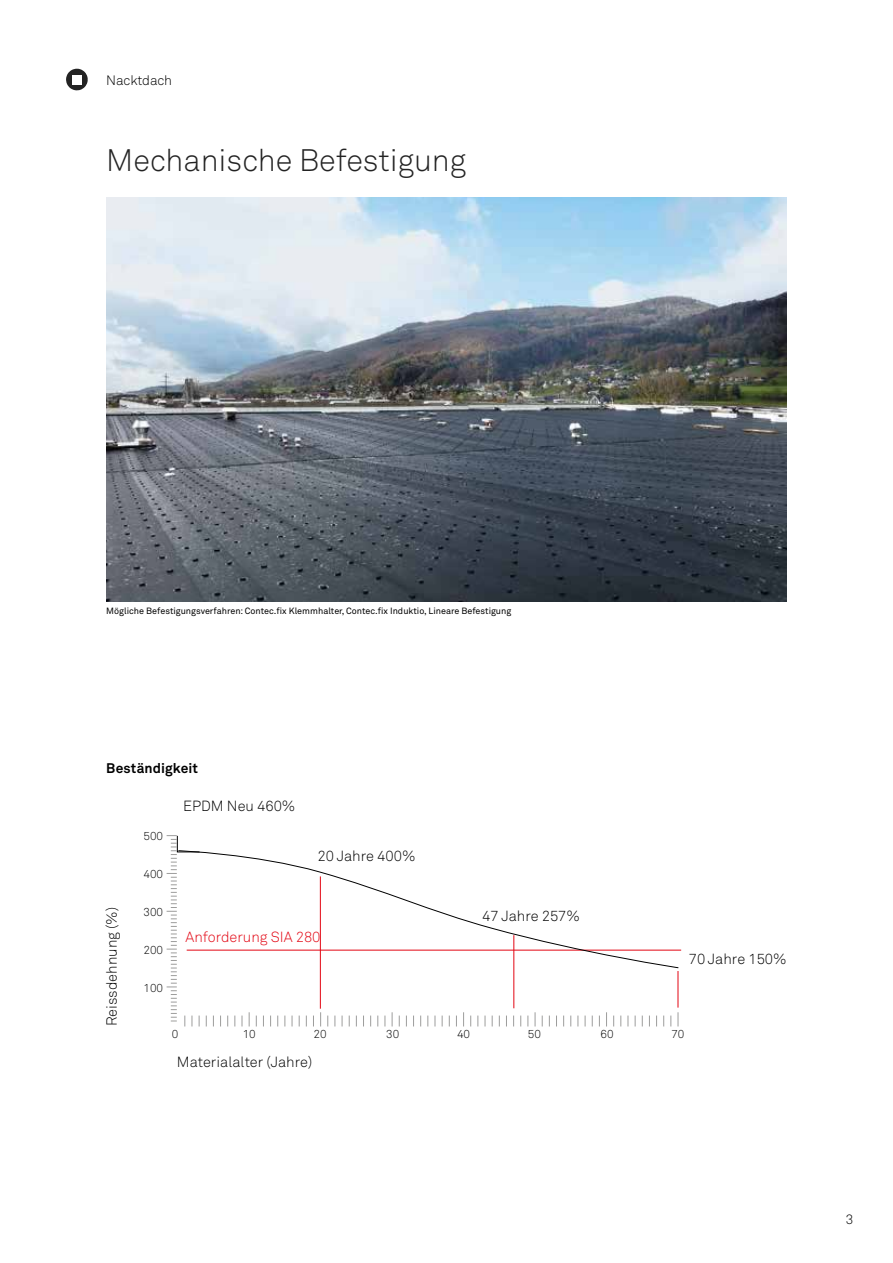
<style>
.page{position:relative;width:893px;height:1263px;background:#fff}
.page>*{position:absolute;margin:0;border:0;box-sizing:border-box;transform-origin:0 0}
.t1{font:300 30.75px "Akkurat Pro";color:#232323}
.t2{font:300 14.55px "Akkurat Pro";color:#000}
.t3{font:300 14.55px "Akkurat Pro";color:#e30613}
.t4{font:700 13.8px "Akkurat Pro";letter-spacing:.005em;color:#000}
.t5{font:300 13.5px "Akkurat Pro";letter-spacing:-.005em;color:#000}
.t6{font:300 11.55px "Akkurat Pro";color:#000}
.t7{font:9px "Akkurat Pro";color:#000}
</style>
<div class="page">
<svg style="left:66px;top:69px;width:22px;height:22px"></svg>
<div style="left:72px;top:75px;width:10px;height:9px;background:#fff"></div>
<hr style="left:187px;top:950px;width:494px;height:1px;background:#e30613">
<hr style="left:320px;top:876px;width:1px;height:133px;background:#e30613">
<hr style="left:513px;top:935px;width:1px;height:73px;background:#e30613">
<hr style="left:678px;top:971px;width:1px;height:36px;background:#e30613">
<svg style="left:200px;top:851px;width:479px;height:117px"></svg>
<svg style="left:249px;top:1012px;width:1px;height:14px"></svg>
<svg style="left:320px;top:1012px;width:1px;height:14px"></svg>
<svg style="left:392px;top:1012px;width:1px;height:14px"></svg>
<svg style="left:463px;top:1012px;width:1px;height:14px"></svg>
<svg style="left:535px;top:1012px;width:1px;height:14px"></svg>
<svg style="left:606px;top:1012px;width:1px;height:14px"></svg>
<svg style="left:678px;top:1012px;width:1px;height:14px"></svg>
<svg style="left:167px;top:835px;width:33px;height:191px"></svg>
<img style="left:106px;top:197px;width:681px;height:404px">
<h3 class="t5" style="left:106px;top:72px;width:67px">Nacktdach</h3>
<h1 class="t1" style="left:106px;top:142px;width:361px">Mechanische Befestigung</h1>
<p class="t7" style="left:106px;top:606px;width:406px">Mögliche Befestigungsverfahren: Contec.fix Klemmhalter, Contec.fix Induktio, Lineare Befestigung</p>
<h3 class="t4" style="left:106px;top:759px;width:93px">Beständigkeit</h3>
<h2 class="t2" style="left:103px;top:1026px;width:121px;rotate:-90deg">Reissdehnung (%)</h2>
<p class="t6" style="left:143px;top:829px;width:21px">500</p>
<p class="t6" style="left:143px;top:867px;width:21px">400</p>
<p class="t6" style="left:143px;top:905px;width:21px">300</p>
<p class="t6" style="left:143px;top:943px;width:21px">200</p>
<p class="t6" style="left:143px;top:981px;width:21px">100</p>
<h2 class="t2" style="left:183px;top:797px;width:114px">EPDM Neu 460%</h2>
<h2 class="t2" style="left:318px;top:847px;width:99px">20 Jahre 400%</h2>
<h2 class="t3" style="left:186px;top:928px;width:136px">Anforderung SIA 280</h2>
<h2 class="t2" style="left:482px;top:907px;width:99px">47 Jahre 257%</h2>
<h2 class="t2" style="left:689px;top:951px;width:99px">70 Jahre 150%</h2>
<p class="t6" style="left:172px;top:1027px;width:8px">0</p>
<p class="t6" style="left:243px;top:1027px;width:15px">10</p>
<p class="t6" style="left:314px;top:1027px;width:15px">20</p>
<p class="t6" style="left:386px;top:1027px;width:15px">30</p>
<p class="t6" style="left:457px;top:1027px;width:15px">40</p>
<p class="t6" style="left:528px;top:1027px;width:15px">50</p>
<p class="t6" style="left:600px;top:1027px;width:15px">60</p>
<p class="t6" style="left:671px;top:1027px;width:15px">70</p>
<h2 class="t2" style="left:177px;top:1053px;width:137px">Materialalter (Jahre)</h2>
<h3 class="t5" style="left:846px;top:1212px;width:9px">3</h3>
</div>
